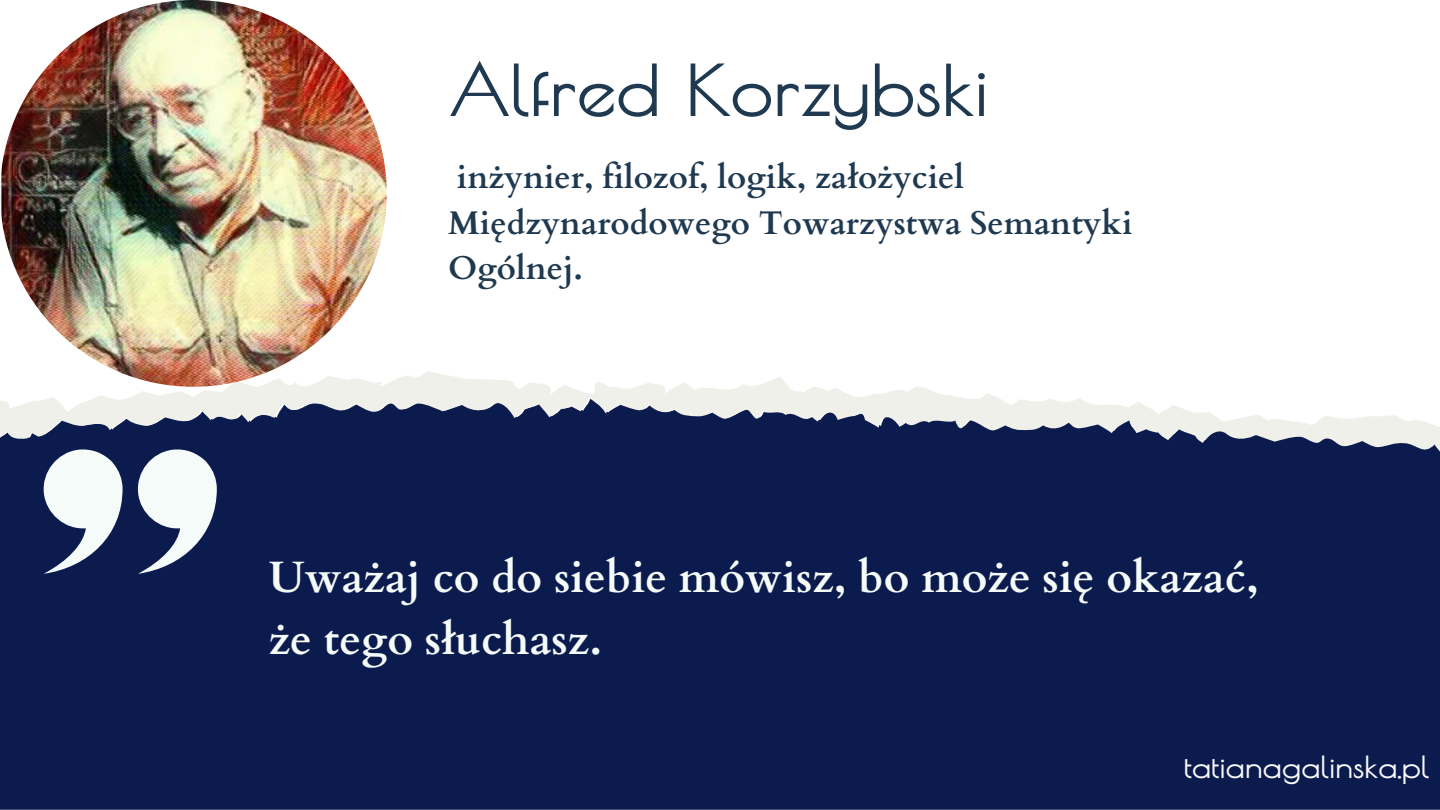
<style>
.page{position:relative;width:1440px;height:810px;background:#fff}
.page>*{position:absolute;margin:0;border:0;box-sizing:border-box;transform-origin:0 0}
.t1{font:700 70px "Poiret One";color:#1e3950}
.t2{font:700 44px "Cardo";color:#f5fbf9}
.t3{font:700 32.8px/45.5px "Cardo";color:#1e3950}
.t4{font:700 30px "Poiret One";color:#fafafa}
</style>
<div class="page">
<div style="left:0;top:467px;width:1440px;height:343px;background:#0b1b4e"></div>
<svg style="left:0;top:371px;width:1440px;height:96px"></svg>
<img style="left:0;top:0;width:387px;height:387px;border-radius:50%">
<svg style="left:42px;top:449px;width:81px;height:124px"></svg>
<svg style="left:136px;top:449px;width:81px;height:124px"></svg>
<p class="t1" style="left:448px;top:49px;width:542px">Alfred Korzybski</p>
<p class="t3" style="left:448px;top:155px;width:686px">inżynier, filozof, logik, założyciel<br>Międzynarodowego Towarzystwa Semantyki<br>Ogólnej.</p>
<p class="t2" style="left:269px;top:549px;width:992px">Uważaj co do siebie mówisz, bo może się okazać,</p>
<p class="t2" style="left:269px;top:610px;width:335px">że tego słuchasz.</p>
<p class="t4" style="left:1184px;top:749px;width:247px">tatianagalinska.pl</p>
</div>
